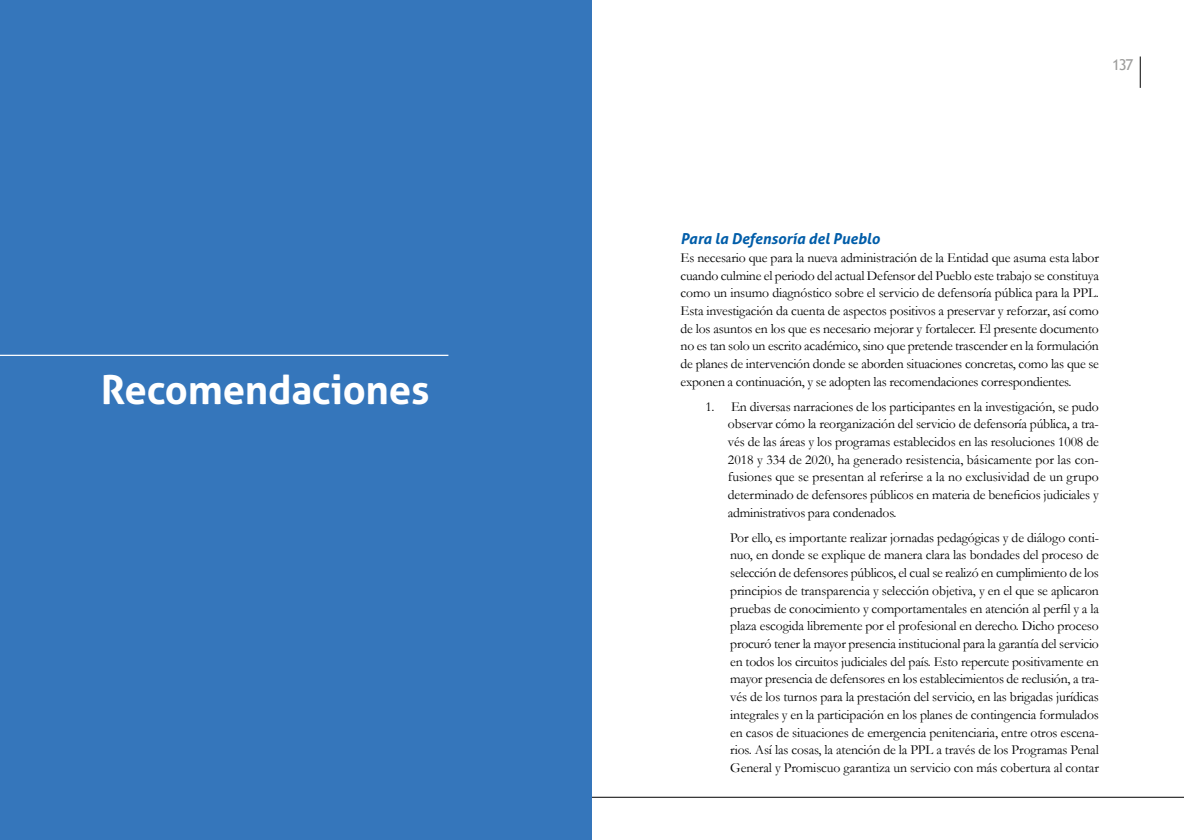
<style>
.page{position:relative;width:1184px;height:840px;background:#fff}
.page>*{position:absolute;margin:0;border:0;box-sizing:border-box;transform-origin:0 0}
.t1{font:700 40px "Aller";letter-spacing:-.005em;color:#fff}
.t2{font:italic 700 15px "Aller";color:#005da9}
.t3{font:15px "Trebuchet MS";color:#9d9d9c}
.t4{font:13.75px/17.8px "Garamond";letter-spacing:-.015em;color:#000;text-align:justify}
</style>
<div class="page">
<hr style="left:0;top:797px;width:1183px;height:1px;background:#000">
<hr style="left:1140px;top:56px;width:1px;height:32px;background:#000">
<div style="left:0;top:0;width:592px;height:840px;background:#3576bb"></div>
<hr style="left:0;top:355px;width:448px;height:1px;background:#fff">
<h1 class="t1" style="left:101px;top:365px;width:330px">Recomendaciones</h1>
<p class="t3" style="left:1112px;top:55px;width:23px">137</p>
<p class="t2" style="left:680px;top:229px;width:201px">Para la Defensoría del Pueblo</p>
<p class="t4" style="left:680px;top:248px;width:420px">Es necesario que para la nueva administración de la Entidad que asuma esta labor cuando culmine el periodo del actual Defensor del Pueblo este trabajo se constituya como un insumo diagnóstico sobre el servicio de defensoría pública para la PPL.<br>Esta investigación da cuenta de aspectos positivos a preservar y reforzar, así como de los asuntos en los que es necesario mejorar y fortalecer. El presente documento no es tan solo un escrito académico, sino que pretende trascender en la formulación de planes de intervención donde se aborden situaciones concretas, como las que se exponen a continuación, y se adopten las recomendaciones correspondientes.</p>
<p class="t4" style="left:728px;top:397px;width:372px;text-indent:-22px">1. En diversas narraciones de los participantes en la investigación, se pudo observar cómo la reorganización del servicio de defensoría pública, a tra&shy;vés de las áreas y los programas establecidos en las resoluciones 1008 de 2018 y 334 de 2020, ha generado resistencia, básicamente por las con&shy;fusiones que se presentan al referirse a la no exclusividad de un grupo determinado de defensores públicos en materia de beneficios judiciales y administrativos para condenados.</p>
<p class="t4" style="left:730px;top:528px;width:370px">Por ello, es importante realizar jornadas pedagógicas y de diálogo conti&shy;nuo, en donde se explique de manera clara las bondades del proceso de selección de defensores públicos, el cual se realizó en cumplimiento de los principios de transparencia y selección objetiva, y en el que se aplicaron pruebas de conocimiento y comportamentales en atención al perfil y a la plaza escogida libremente por el profesional en derecho. Dicho proceso procuró tener la mayor presencia institucional para la garantía del servicio en todos los circuitos judiciales del país. Esto repercute positivamente en mayor presencia de defensores en los establecimientos de reclusión, a tra&shy;vés de los turnos para la prestación del servicio, en las brigadas jurídicas integrales y en la participación en los planes de contingencia formulados en casos de situaciones de emergencia penitenciaria, entre otros escena&shy;rios. Así las cosas, la atención de la PPL a través de los Programas Penal General y Promiscuo garantiza un servicio con más cobertura al contar</p>
</div>
